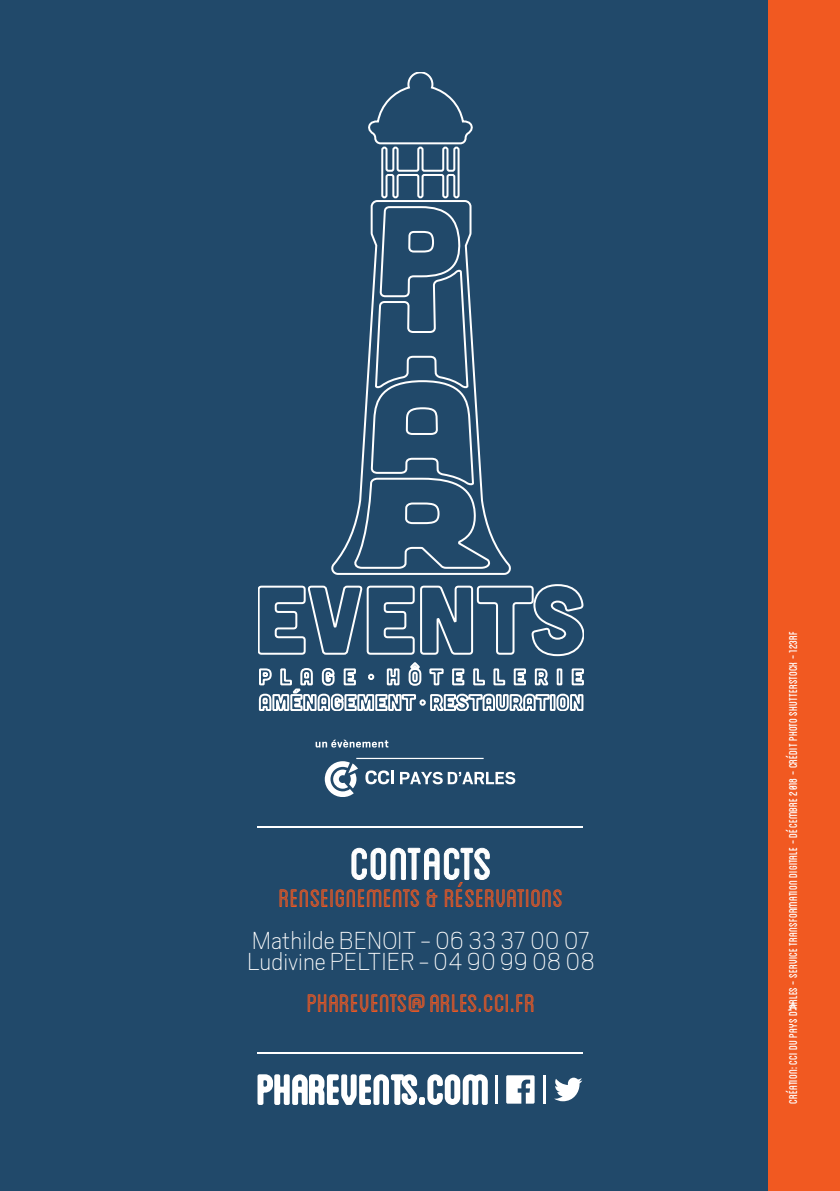
<style>
.page{position:relative;width:840px;height:1191px;background:#fff}
.page>*{position:absolute;margin:0;border:0;box-sizing:border-box;transform-origin:0 0}
.t1{font:63px "Blanch Caps Inline";color:#fff}
.t2{font:57.2px "Blanch Caps";color:#fff}
.t3{font:35.8px "Blanch Caps Inline";color:#f15921}
.t4{font:100 27.4px "Scout";color:#fff}
.t5{font:16px "Blanch Caps";color:#fff}
</style>
<div class="page">
<div style="left:767px;top:0;width:72px;height:1191px;background:#f15921"></div>
<div style="left:0;top:0;width:767px;height:1191px;background:#21496a"></div>
<svg style="left:351px;top:847px;width:139px;height:33px"></svg>
<svg style="left:258px;top:72px;width:325px;height:638px"></svg>
<svg style="left:315px;top:739px;width:73px;height:8px"></svg>
<svg style="left:365px;top:770px;width:28px;height:14px"></svg>
<svg style="left:400px;top:772px;width:115px;height:12px"></svg>
<svg style="left:324px;top:761px;width:34px;height:36px"></svg>
<div style="left:356px;top:758px;width:127px;height:1px;border:1px solid #fff"></div>
<hr style="left:257px;top:826px;width:325px;height:1px;background:#fff">
<hr style="left:257px;top:1052px;width:325px;height:1px;background:#fff">
<svg style="left:257px;top:1074px;width:161px;height:31px"></svg>
<div style="left:419px;top:1097px;width:5px;height:8px;border:2px solid #fff"></div>
<svg style="left:427px;top:1074px;width:61px;height:31px"></svg>
<svg style="left:506px;top:1075px;width:28px;height:28px"></svg>
<svg style="left:554px;top:1077px;width:28px;height:24px"></svg>
<hr style="left:543px;top:1075px;width:2px;height:28px;background:#fff">
<hr style="left:495px;top:1075px;width:2px;height:28px;background:#fff">
<p class="t1" style="left:350px;top:835px;width:143px">CONTACTS</p>
<p class="t3" style="left:279px;top:881px;width:286px">Renseignements &amp; Réservations</p>
<p class="t4" style="left:252px;top:922px;width:340px">Mathilde BENOIT - 06 33 37 00 07</p>
<p class="t4" style="left:247px;top:943px;width:349px">Ludivine PELTIER - 04 90 99 08 08</p>
<p class="t3" style="left:306px;top:987px;width:230px">pharevents@arles.cci.fr</p>
<h2 class="t2" style="left:257px;top:1063px;width:234px">pharevents.com</h2>
<p class="t5" style="left:785px;top:1103px;width:474px;rotate:-90deg">Création: CCI du Pays d'Arles - Service transformation Digitale - décembre 2018 - Crédit Photo Shutterstock - 123RF</p>
</div>
